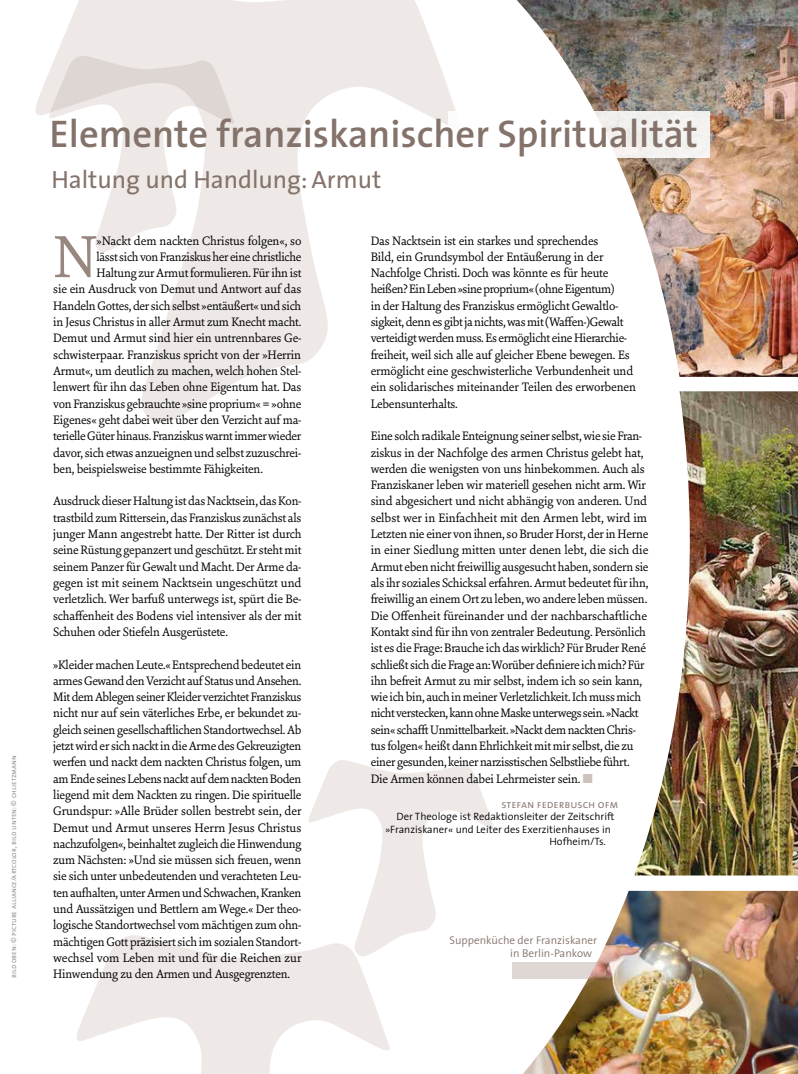
<style>
.page{position:relative;width:798px;height:1074px;background:#fff}
.page>*{position:absolute;margin:0;border:0;box-sizing:border-box;transform-origin:0 0}
._2013_fliesstext{font:63.75px "Sina Nova";color:#98877f}
._2013_fliesstext-2{font:600 38.75px "The Sans";color:#84736a}
._2013_fliesstext-3{font:25px "The Sans";color:#84736a}
._2013_fliesstext-4{font:13.12px/16.2px "Sina Nova";letter-spacing:-.02em;color:#000;text-align:justify}
._2013_Autor_ALLES_KL{font:300 11.25px/12.5px "The Sans";color:#84736a}
._2013_Autor_ALLES_KL-2{font:11.25px "The Sans Semi Light Caps";color:#84736a}
._2013_Autor_ALLES_KL-3{font:300 10.62px "The Sans";color:#000}
._2013_fotonachweis{font:7.5px "The Sans Semi Light Caps";color:#878787}
.s1{color:#ccc1bb}
</style>
<div class="page">
<svg style="left:35px;top:0;width:421px;height:423px"></svg>
<svg style="left:77px;top:935px;width:313px;height:139px;fill:#eee9e7"></svg>
<svg style="left:48px;top:55px;width:187px;height:198px;fill:#eee9e7"></svg>
<svg style="left:307px;top:760px;width:187px;height:197px"></svg>
<div style="left:511px;top:962px;width:123px;height:16px;background:#ded7d3"></div>
<img style="left:522px;top:891px;width:275px;height:183px">
<img style="left:634px;top:391px;width:163px;height:484px">
<img style="left:516px;top:0;width:281px;height:377px">
<div style="left:447px;top:111px;width:262px;height:46px;background:linear-gradient(to right,#fff,#f2f0ee)"></div>
<p class="_2013_fotonachweis" style="left:7px;top:978px;width:225px;rotate:-90deg">bild oben: © picture alliance/artcolor, bild unten: © chlietzmann</p>
<p class="_2013_fliesstext-2" style="left:50px;top:102px;width:649px">Elemente franziskanischer Spiritualität</p>
<p class="_2013_fliesstext-3" style="left:51px;top:159px;width:331px">Haltung und Handlung: Armut</p>
<p class="_2013_fliesstext" style="left:53px;top:214px;width:46px">N</p>
<p class="_2013_fliesstext-4" style="left:96px;top:232px;width:206px">»Nackt dem nackten Christus folgen«, so</p>
<p class="_2013_fliesstext-4" style="left:96px;top:248px;width:206px">lässt sich von Franziskus her eine christliche</p>
<p class="_2013_fliesstext-4" style="left:96px;top:264px;width:206px">Haltung zur Armut formulieren. Für ihn ist</p>
<p class="_2013_fliesstext-4" style="left:53px;top:281px;width:249px">sie ein Ausdruck von Demut und Antwort auf das</p>
<p class="_2013_fliesstext-4" style="left:53px;top:297px;width:249px">Handeln Gottes, der sich selbst »entäußert« und sich</p>
<p class="_2013_fliesstext-4" style="left:53px;top:313px;width:250px">in Jesus Christus in aller Armut zum Knecht macht.</p>
<p class="_2013_fliesstext-4" style="left:53px;top:330px;width:250px">Demut und Armut sind hier ein untrennbares Ge-</p>
<p class="_2013_fliesstext-4" style="left:53px;top:346px;width:249px">schwisterpaar. Franziskus spricht von der »Herrin</p>
<p class="_2013_fliesstext-4" style="left:53px;top:362px;width:250px">Armut«, um deutlich zu machen, welch hohen Stel-</p>
<p class="_2013_fliesstext-4" style="left:53px;top:378px;width:249px">lenwert für ihn das Leben ohne Eigentum hat. Das</p>
<p class="_2013_fliesstext-4" style="left:53px;top:395px;width:250px">von Franziskus gebrauchte »sine proprium« = »ohne</p>
<p class="_2013_fliesstext-4" style="left:53px;top:411px;width:250px">Eigenes« geht dabei weit über den Verzicht auf ma-</p>
<p class="_2013_fliesstext-4" style="left:53px;top:427px;width:249px">terielle Güter hinaus. Franziskus warnt immer wieder</p>
<p class="_2013_fliesstext-4" style="left:53px;top:444px;width:250px">davor, sich etwas anzueignen und selbst zuzuschrei-</p>
<p class="_2013_fliesstext-4" style="left:53px;top:460px;width:211px">ben, beispielsweise bestimmte Fähigkeiten.</p>
<p class="_2013_fliesstext-4" style="left:53px;top:493px;width:250px">Ausdruck dieser Haltung ist das Nacktsein, das Kon&shy;trastbild zum Rittersein, das Franziskus zunächst als junger Mann angestrebt hatte. Der Ritter ist durch seine Rüstung gepanzert und geschützt. Er steht mit seinem Panzer für Gewalt und Macht. Der Arme da&shy;gegen ist mit seinem Nacktsein ungeschützt und verletzlich. Wer barfuß unterwegs ist, spürt die Be&shy;schaffenheit des Bodens viel intensiver als der mit Schuhen oder Stiefeln Ausgerüstete.</p>
<p class="_2013_fliesstext-4" style="left:53px;top:656px;width:250px">»Kleider machen Leute.« Entsprechend bedeutet ein armes Gewand den Verzicht auf Status und Ansehen.<br>Mit dem Ablegen seiner Kleider verzichtet Franziskus nicht nur auf sein väterliches Erbe, er bekundet zu&shy;gleich seinen gesellschaftlichen Standortwechsel. Ab jetzt wird er sich nackt in die Arme des Gekreuzigten werfen und nackt dem nackten Christus folgen, um am Ende seines Lebens nackt auf dem nackten Boden liegend mit dem Nackten zu ringen. Die spirituelle Grundspur: »Alle Brüder sollen bestrebt sein, der Demut und Armut unseres Herrn Jesus Christus nachzufolgen«, beinhaltet zugleich die Hinwendung zum Nächsten: »Und sie müssen sich freuen, wenn sie sich unter unbedeutenden und verachteten Leu&shy;ten aufhalten, unter Armen und Schwachen, Kranken und Aussätzigen und Bettlern am Wege.« Der theo&shy;logische Standortwechsel vom mächtigen zum ohn&shy;mächtigen Gott präzisiert sich im sozialen Standort&shy;wechsel vom Leben mit und für die Reichen zur Hinwendung zu den Armen und Ausgegrenzten.</p>
<p class="_2013_fliesstext-4" style="left:370px;top:232px;width:267px;text-align:left">Das Nacktsein ist ein starkes und sprechendes<br>Bild, ein Grundsymbol der Entäußerung in der Nachfolge Christi. Doch was könnte es für heute heißen? Ein Leben »sine proprium« (ohne Eigentum)<br>in der Haltung des Franziskus ermöglicht Gewaltlo&shy;sigkeit, denn es gibt ja nichts, was mit (Waffen-)Gewalt verteidigt werden muss. Es ermöglicht eine Hierarchie&shy;freiheit, weil sich alle auf gleicher Ebene bewegen. Es ermöglicht eine geschwisterliche Verbundenheit und ein solidarisches miteinander Teilen des erworbenen Lebensunterhalts.</p>
<p class="_2013_fliesstext-4" style="left:370px;top:427px;width:279px;text-align:left">Eine solch radikale Enteignung seiner selbst, wie sie Fran&shy;ziskus in der Nachfolge des armen Christus gelebt hat, werden die wenigsten von uns hinbekommen. Auch als Franziskaner leben wir materiell gesehen nicht arm. Wir sind abgesichert und nicht abhängig von anderen. Und selbst wer in Einfachheit mit den Armen lebt, wird im Letzten nie einer von ihnen, so Bruder Horst, der in Herne in einer Siedlung mitten unter denen lebt, die sich die Armut eben nicht freiwillig ausgesucht haben, sondern sie als ihr soziales Schicksal erfahren. Armut bedeutet für ihn, freiwillig an einem Ort zu leben, wo andere leben müssen.<br>Die Offenheit füreinander und der nachbarschaftliche Kontakt sind für ihn von zentraler Bedeutung. Persönlich ist es die Frage: Brauche ich das wirklich? Für Bruder René schließt sich die Frage an: Worüber definiere ich mich? Für ihn befreit Armut zu mir selbst, indem ich so sein kann, wie ich bin, auch in meiner Verletzlichkeit. Ich muss mich nicht verstecken, kann ohne Maske unterwegs sein. »Nackt sein« schafft Unmittelbarkeit. »Nackt dem nackten Chris&shy;tus folgen« heißt dann Ehrlichkeit mit mir selbst, die zu einer gesunden, keiner narzisstischen Selbstliebe führt.<br>Die Armen können dabei Lehrmeister sein. <span class="s1">■</span></p>
<p class="_2013_Autor_ALLES_KL-2" style="left:501px;top:794px;width:118px">stefan federbusch ofm</p>
<p class="_2013_Autor_ALLES_KL-3" style="left:396px;top:807px;width:219px">Der Theologe ist Redaktionsleiter der Zeitschrift</p>
<p class="_2013_Autor_ALLES_KL-3" style="left:385px;top:820px;width:227px">»Franziskaner« und Leiter des Exerzitienhauses in</p>
<p class="_2013_Autor_ALLES_KL-3" style="left:549px;top:832px;width:58px">Hofheim/Ts.</p>
<p class="_2013_Autor_ALLES_KL" style="left:510px;top:933px;width:88px;text-indent:-61px">Suppenküche der Franziskaner in Berlin-Pankow</p>
</div>
